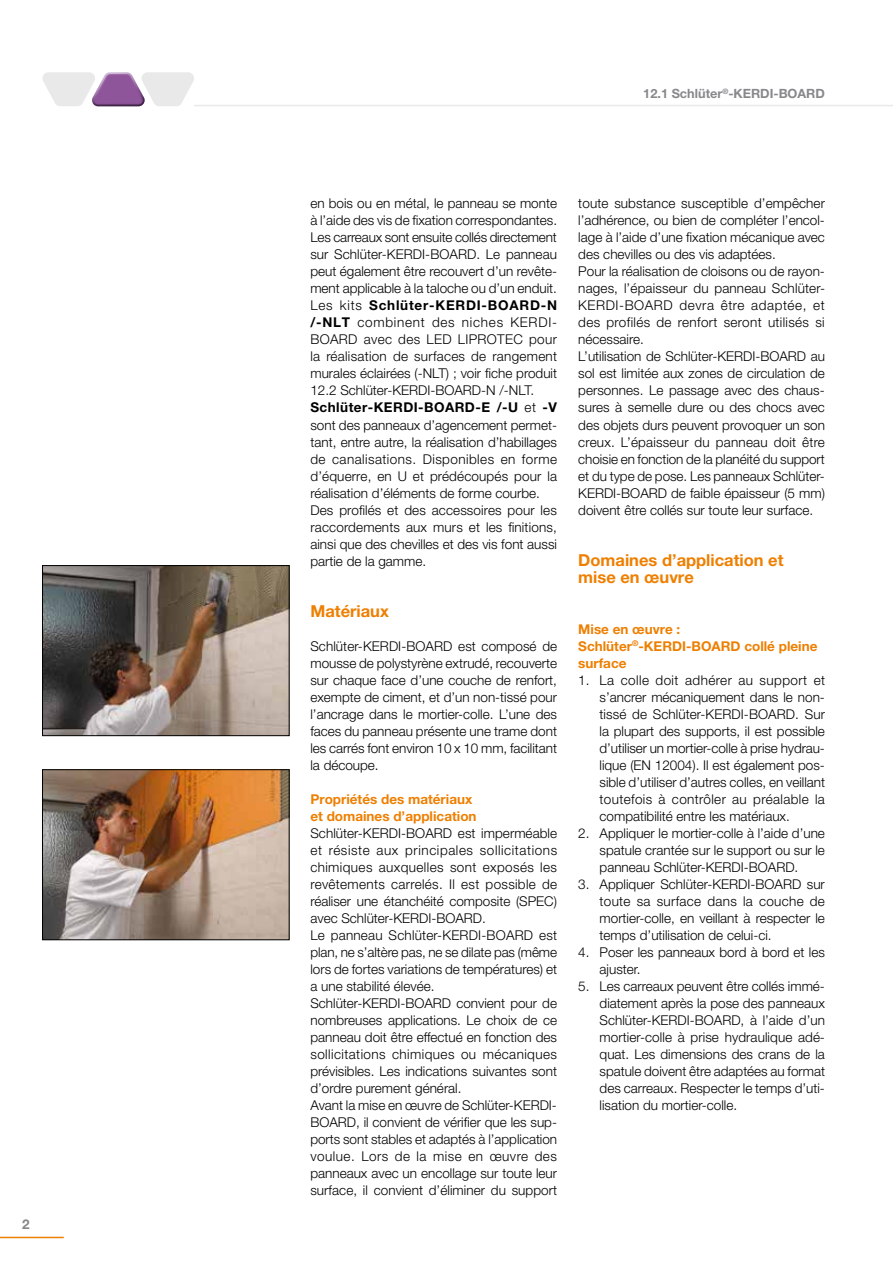
<style>
.page{position:relative;width:893px;height:1263px;background:#fff}
.page>*{position:absolute;margin:0;border:0;box-sizing:border-box;transform-origin:0 0}
.Überschrift{font:700 16.5px/17px "Helvetica Neue LT Pro";color:#ee7f00}
.Fließtext{font:300 13.5px/17px "Helvetica Neue LT Pro";color:#000;text-align:justify}
.Unter-Überschrift{font:700 13.5px/17px "Helvetica Neue LT Pro";color:#ee7f00}
.t1{font:700 13.5px "Helvetica Neue LT Pro";color:#87888a}
.t2{font:700 12.75px "Helvetica Neue LT Pro";color:#87888a}
.s1{font-weight:700}
</style>
<div class="page">
<hr style="left:0;top:1237px;width:64px;height:1px;background:#ee7f00">
<hr style="left:194px;top:105px;width:699px;height:1px;background:#e9e9ea">
<svg style="left:43px;top:72px;width:151px;height:34px"></svg>
<img style="left:44px;top:771px;width:244px;height:167px">
<div style="left:42px;top:769px;width:248px;height:171px;border:1px solid #000"></div>
<img style="left:44px;top:567px;width:244px;height:167px">
<div style="left:42px;top:565px;width:248px;height:171px;border:1px solid #000"></div>
<p class="t1" style="left:22px;top:1216px;width:9px">2</p>
<p class="t2" style="left:643px;top:86px;width:183px">12.1 Schlüter<sup>®</sup>-KERDI-BOARD</p>
<p class="Fließtext" style="left:310px;top:195px;width:248px">en bois ou en métal, le panneau se monte à l’aide des vis de fixation correspondantes.</p>
<p class="Fließtext" style="left:310px;top:229px;width:248px">Les carreaux sont ensuite collés directement sur Schlüter-KERDI-BOARD. Le panneau peut également être recouvert d’un revête&shy;ment applicable à la taloche ou d’un enduit.</p>
<p class="Fließtext" style="left:310px;top:297px;width:248px">Les kits <span class="s1">Schlüter-KERDI-BOARD-N /-NLT</span> combinent des niches KERDI-BOARD avec des LED LIPROTEC pour la réalisation de surfaces de rangement murales éclairées (-NLT) ; voir fiche produit 12.2 Schlüter-KERDI-BOARD-N /-NLT.</p>
<p class="Fließtext" style="left:310px;top:399px;width:248px"><span class="s1">Schlüter-KERDI-BOARD-E /-U</span> et <span class="s1">-V </span>sont des panneaux d’agencement permet&shy;tant, entre autre, la réalisation d’habillages de canalisations. Disponibles en forme d’équerre, en U et prédécoupés pour la réalisation d’éléments de forme courbe.</p>
<p class="Fließtext" style="left:310px;top:501px;width:248px">Des profilés et des accessoires pour les raccordements aux murs et les finitions, ainsi que des chevilles et des vis font aussi partie de la gamme.</p>
<p class="Überschrift" style="left:310px;top:602px;width:80px">Matériaux</p>
<p class="Fließtext" style="left:310px;top:637px;width:248px">Schlüter-KERDI-BOARD est composé de mousse de polystyrène extrudé, recouverte sur chaque face d’une couche de renfort, exempte de ciment, et d’un non-tissé pour l’ancrage dans le mortier-colle. L’une des faces du panneau présente une trame dont les carrés font environ 10 x 10 mm, facilitant la découpe.</p>
<p class="Unter-Überschrift" style="left:310px;top:790px;width:168px">Propriétés des matériaux et domaines d’application</p>
<p class="Fließtext" style="left:310px;top:824px;width:248px">Schlüter-KERDI-BOARD est imperméable et résiste aux principales sollicitations chimiques auxquelles sont exposés les revêtements carrelés. Il est possible de réaliser une étanchéité composite (SPEC) avec Schlüter-KERDI-BOARD.</p>
<p class="Fließtext" style="left:310px;top:926px;width:248px">Le panneau Schlüter-KERDI-BOARD est plan, ne s’altère pas, ne se dilate pas (même lors de fortes variations de températures) et a une stabilité élevée.</p>
<p class="Fließtext" style="left:310px;top:994px;width:248px">Schlüter-KERDI-BOARD convient pour de nombreuses applications. Le choix de ce panneau doit être effectué en fonction des sollicitations chimiques ou mécaniques prévisibles. Les indications suivantes sont d’ordre purement général.</p>
<p class="Fließtext" style="left:310px;top:1096px;width:248px">Avant la mise en œuvre de Schlüter-KERDI-BOARD, il convient de vérifier que les sup&shy;ports sont stables et adaptés à l’application voulue. Lors de la mise en œuvre des panneaux avec un encollage sur toute leur surface, il convient d’éliminer du support</p>
<p class="Fließtext" style="left:578px;top:195px;width:248px">toute substance susceptible d’empêcher l’adhérence, ou bien de compléter l’encol&shy;lage à l’aide d’une fixation mécanique avec des chevilles ou des vis adaptées.</p>
<p class="Fließtext" style="left:578px;top:263px;width:248px">Pour la réalisation de cloisons ou de rayon&shy;nages, l’épaisseur du panneau Schlüter-KERDI-BOARD devra être adaptée, et des profilés de renfort seront utilisés si nécessaire.</p>
<p class="Fließtext" style="left:578px;top:348px;width:248px">L’utilisation de Schlüter-KERDI-BOARD au sol est limitée aux zones de circulation de personnes. Le passage avec des chaus&shy;sures à semelle dure ou des chocs avec des objets durs peuvent provoquer un son creux. L’épaisseur du panneau doit être choisie en fonction de la planéité du support et du type de pose. Les panneaux Schlüter-KERDI-BOARD de faible épaisseur (5 mm) doivent être collés sur toute leur surface.</p>
<p class="Überschrift" style="left:578px;top:551px;width:207px">Domaines d’application et mise en œuvre</p>
<p class="Unter-Überschrift" style="left:578px;top:620px;width:241px">Mise en œuvre :<br>Schlüter<sup>®</sup>-KERDI-BOARD collé pleine surface</p>
<p class="Fließtext" style="left:600px;top:671px;width:227px;text-indent:-21px">1. La colle doit adhérer au support et s’ancrer mécaniquement dans le non&shy;tissé de Schlüter-KERDI-BOARD. Sur la plupart des supports, il est possible d’utiliser un mortier-colle à prise hydrau&shy;lique (EN 12004). Il est également pos&shy;sible d’utiliser d’autres colles, en veillant toutefois à contrôler au préalable la compatibilité entre les matériaux.</p>
<p class="Fließtext" style="left:600px;top:824px;width:227px;text-indent:-21px">2. Appliquer le mortier-colle à l’aide d’une spatule crantée sur le support ou sur le panneau Schlüter-KERDI-BOARD.</p>
<p class="Fließtext" style="left:600px;top:875px;width:227px;text-indent:-21px">3. Appliquer Schlüter-KERDI-BOARD sur toute sa surface dans la couche de mortier-colle, en veillant à respecter le temps d’utilisation de celui-ci.</p>
<p class="Fließtext" style="left:600px;top:943px;width:227px;text-indent:-21px">4. Poser les panneaux bord à bord et les ajuster.</p>
<p class="Fließtext" style="left:600px;top:977px;width:227px;text-indent:-21px">5. Les carreaux peuvent être collés immé&shy;diatement après la pose des panneaux Schlüter-KERDI-BOARD, à l’aide d’un mortier-colle à prise hydraulique adé&shy;quat. Les dimensions des crans de la spatule doivent être adaptées au format des carreaux. Respecter le temps d’uti&shy;lisation du mortier-colle.</p>
</div>
